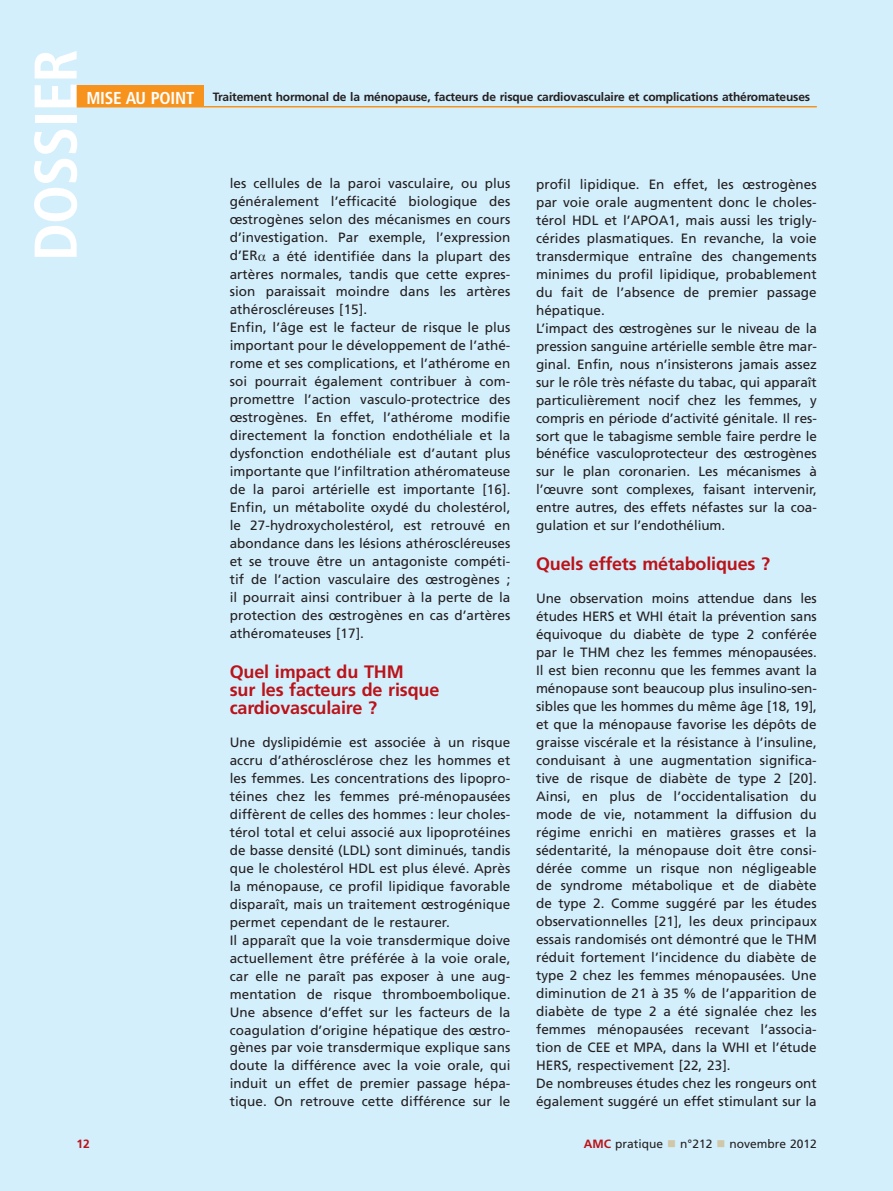
<style>
.page{position:relative;width:893px;height:1191px;background:#fff}
.page>*{position:absolute;margin:0;border:0;box-sizing:border-box;transform-origin:0 0}
.t1{font:700 condensed 60.15px "Frutiger";letter-spacing:-.015em;color:#fff}
.t2{font:700 18px/18px "Frutiger";letter-spacing:-.01em;color:#ba1319}
.t3{font:13.5px/18px "Frutiger";letter-spacing:.005em;color:#231f20}
.t4{font:700 12px "Frutiger";letter-spacing:-.015em;color:#231f20}
.t5{font:12px "Frutiger";color:#231f20}
.t6{font:700 12px "Frutiger";color:#ba1319}
.s1{font-stretch:condensed;font-size:17.25px;color:#fff}
.s2{font-family:"Times"}
.s3{font-weight:700;color:#ba1319}
</style>
<div class="page">
<div style="left:0;top:0;width:892px;height:1191px;background:#d4effc"></div>
<div style="left:77px;top:85px;width:127px;height:22px;background:#f7931d"></div>
<hr style="left:77px;top:106px;width:739px;height:1px;background:#f7931d">
<h1 class="t1" style="left:31px;top:261px;width:213px;rotate:-90deg">DOSSIER</h1>
<p class="t4" style="left:86px;top:92px;width:725px"><span class="s1">MISE AU POINT</span> Traitement hormonal de la ménopause, facteurs de risque cardiovasculaire et complications athéromateuses</p>
<p class="t3" style="left:230px;top:176px;width:282px">les cellules de la paroi vasculaire, ou plus généralement l’efficacité biologique des œstrogènes selon des mécanismes en cours d’investigation. Par exemple, l’expression d’ER<span class="s2">-</span> a été identifiée dans la plupart des artères normales, tandis que cette expres&shy;sion paraissait moindre dans les artères athéroscléreuses [15].<br>Enfin, l’âge est le facteur de risque le plus important pour le développement de l’athé&shy;rome et ses complications, et l’athérome en soi pourrait également contribuer à com&shy;promettre l’action vasculo-protectrice des œstrogènes. En effet, l’athérome modifie directement la fonction endothéliale et la dysfonction endothéliale est d’autant plus importante que l’infiltration athéromateuse de la paroi artérielle est importante [16].<br>Enfin, un métabolite oxydé du cholestérol, le 27-hydroxycholestérol, est retrouvé en abondance dans les lésions athéroscléreuses et se trouve être un antagoniste compéti&shy;tif de l’action vasculaire des œstrogènes ; il pourrait ainsi contribuer à la perte de la protection des œstrogènes en cas d’artères athéromateuses [17].</p>
<h2 class="t2" style="left:230px;top:664px;width:211px">Quel impact du THM<br>sur les facteurs de risque cardiovasculaire ?</h2>
<p class="t3" style="left:230px;top:734px;width:282px">Une dyslipidémie est associée à un risque accru d’athérosclérose chez les hommes et les femmes. Les concentrations des lipopro&shy;téines chez les femmes pré-ménopausées diffèrent de celles des hommes : leur choles&shy;térol total et celui associé aux lipoprotéines de basse densité (LDL) sont diminués, tandis que le cholestérol HDL est plus élevé. Après la ménopause, ce profil lipidique favorable disparaît, mais un traitement œstrogénique permet cependant de le restaurer.<br>Il apparaît que la voie transdermique doive actuellement être préférée à la voie orale, car elle ne paraît pas exposer à une aug&shy;mentation de risque thromboembolique.<br>Une absence d’effet sur les facteurs de la coagulation d’origine hépatique des œstro&shy;gènes par voie transdermique explique sans doute la différence avec la voie orale, qui induit un effet de premier passage hépa&shy;tique. On retrouve cette différence sur le</p>
<p class="t3" style="left:536px;top:176px;width:282px">profil lipidique. En effet, les œstrogènes par voie orale augmentent donc le choles&shy;térol HDL et l’APOA1, mais aussi les trigly&shy;cérides plasmatiques. En revanche, la voie transdermique entraîne des changements minimes du profil lipidique, probablement du fait de l’absence de premier passage hépatique.<br>L’impact des œstrogènes sur le niveau de la pression sanguine artérielle semble être mar&shy;ginal. Enfin, nous n’insisterons jamais assez sur le rôle très néfaste du tabac, qui apparaît particulièrement nocif chez les femmes, y compris en période d’activité génitale. Il res&shy;sort que le tabagisme semble faire perdre le bénéfice vasculoprotecteur des œstrogènes sur le plan coronarien. Les mécanismes à l’œuvre sont complexes, faisant intervenir, entre autres, des effets néfastes sur la coa&shy;gulation et sur l’endothélium.</p>
<h2 class="t2" style="left:536px;top:556px;width:236px">Quels effets métaboliques ?</h2>
<p class="t3" style="left:536px;top:590px;width:282px">Une observation moins attendue dans les études HERS et WHI était la prévention sans équivoque du diabète de type 2 conférée par le THM chez les femmes ménopausées.<br>Il est bien reconnu que les femmes avant la ménopause sont beaucoup plus insulino-sen&shy;sibles que les hommes du même âge [18, 19], et que la ménopause favorise les dépôts de graisse viscérale et la résistance à l’insuline, conduisant à une augmentation significa&shy;tive de risque de diabète de type 2 [20].<br>Ainsi, en plus de l’occidentalisation du mode de vie, notamment la diffusion du régime enrichi en matières grasses et la sédentarité, la ménopause doit être consi&shy;dérée comme un risque non négligeable de syndrome métabolique et de diabète de type 2. Comme suggéré par les études observationnelles [21], les deux principaux essais randomisés ont démontré que le THM réduit fortement l’incidence du diabète de type 2 chez les femmes ménopausées. Une diminution de 21 à 35 % de l’apparition de diabète de type 2 a été signalée chez les femmes ménopausées recevant l’associa&shy;tion de CEE et MPA, dans la WHI et l’étude HERS, respectivement [22, 23].<br>De nombreuses études chez les rongeurs ont également suggéré un effet stimulant sur la</p>
<p class="t6" style="left:77px;top:1139px;width:15px">12</p>
<p class="t5" style="left:584px;top:1139px;width:81px"><span class="s3">AMC</span> pratique</p>
<p class="t5" style="left:680px;top:1139px;width:34px">n°212</p>
<p class="t5" style="left:729px;top:1139px;width:89px">novembre 2012</p>
</div>
